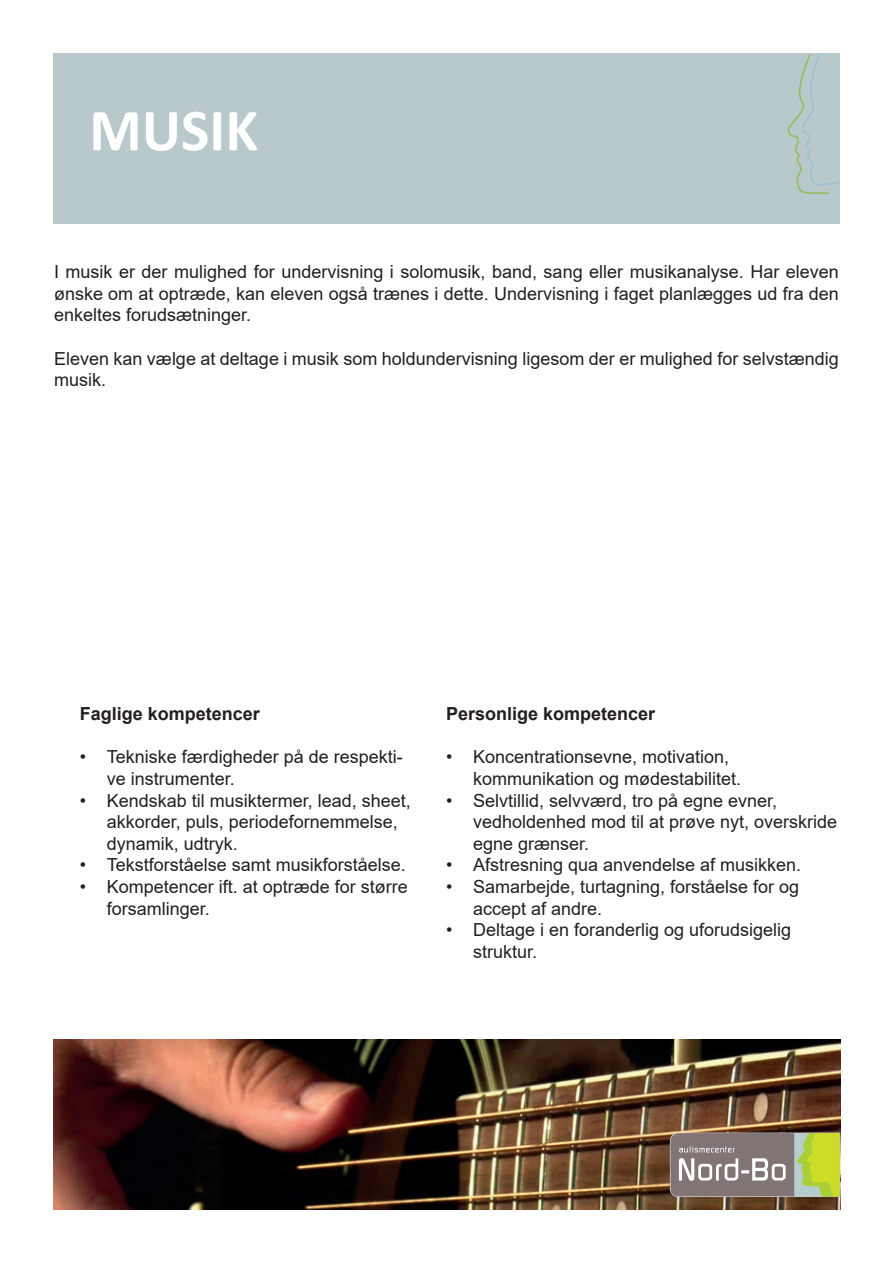
<style>
.page{position:relative;width:893px;height:1263px;background:#fff}
.page>*{position:absolute;margin:0;border:0;box-sizing:border-box;transform-origin:0 0}
.t1{font:700 60px "Calibri";color:#fff}
.t2{font:18px/21.6px "Arial";color:#231f20}
.t3{font:700 18px "Arial";color:#231f20}
</style>
<div class="page">
<div style="left:53px;top:54px;width:787px;height:170px;background:#b8c8cb"></div>
<svg style="left:787px;top:53px;width:53px;height:141px"></svg>
<img style="left:53px;top:1039px;width:787px;height:170px">
<svg style="left:670px;top:1133px;width:170px;height:64px;background:#9d9b7a"></svg>
<h1 class="t1" style="left:89px;top:88px;width:170px">MUSIK</h1>
<p class="t2" style="left:54px;top:261px;width:786px;text-align:justify">I musik er der mulighed for undervisning i solomusik, band, sang eller musikanalyse. Har eleven ønske om at optræde, kan eleven også trænes i dette. Undervisning i faget planlægges ud fra den enkeltes forudsætninger.</p>
<p class="t2" style="left:54px;top:347px;width:786px">Eleven kan vælge at deltage i musik som holdundervisning ligesom der er mulighed for selvstændig musik.</p>
<p class="t3" style="left:80px;top:701px;width:182px">Faglige kompetencer</p>
<p class="t2" style="left:107px;top:746px;width:298px;text-indent:-27px">• Tekniske færdigheder på de respekti&shy;ve instrumenter.</p>
<p class="t2" style="left:107px;top:789px;width:306px;text-indent:-27px">• Kendskab til musiktermer, lead, sheet, akkorder, puls, periodefornemmelse, dynamik, udtryk.</p>
<p class="t2" style="left:80px;top:854px;width:328px">• Tekstforståelse samt musikforståelse.</p>
<p class="t2" style="left:107px;top:876px;width:303px;text-indent:-27px">• Kompetencer ift. at optræde for større forsamlinger.</p>
<p class="t3" style="left:446px;top:701px;width:211px">Personlige kompetencer</p>
<p class="t2" style="left:473px;top:746px;width:270px;text-indent:-27px">• Koncentrationsevne, motivation, kommunikation og mødestabilitet.</p>
<p class="t2" style="left:473px;top:789px;width:366px;text-indent:-27px">• Selvtillid, selvværd, tro på egne evner, vedholdenhed mod til at prøve nyt, overskride egne grænser.</p>
<p class="t2" style="left:446px;top:854px;width:357px">• Afstresning qua anvendelse af musikken.</p>
<p class="t2" style="left:473px;top:876px;width:328px;text-indent:-27px">• Samarbejde, turtagning, forståelse for og accept af andre.</p>
<p class="t2" style="left:473px;top:919px;width:320px;text-indent:-27px">• Deltage i en foranderlig og uforudsigelig struktur.</p>
</div>
